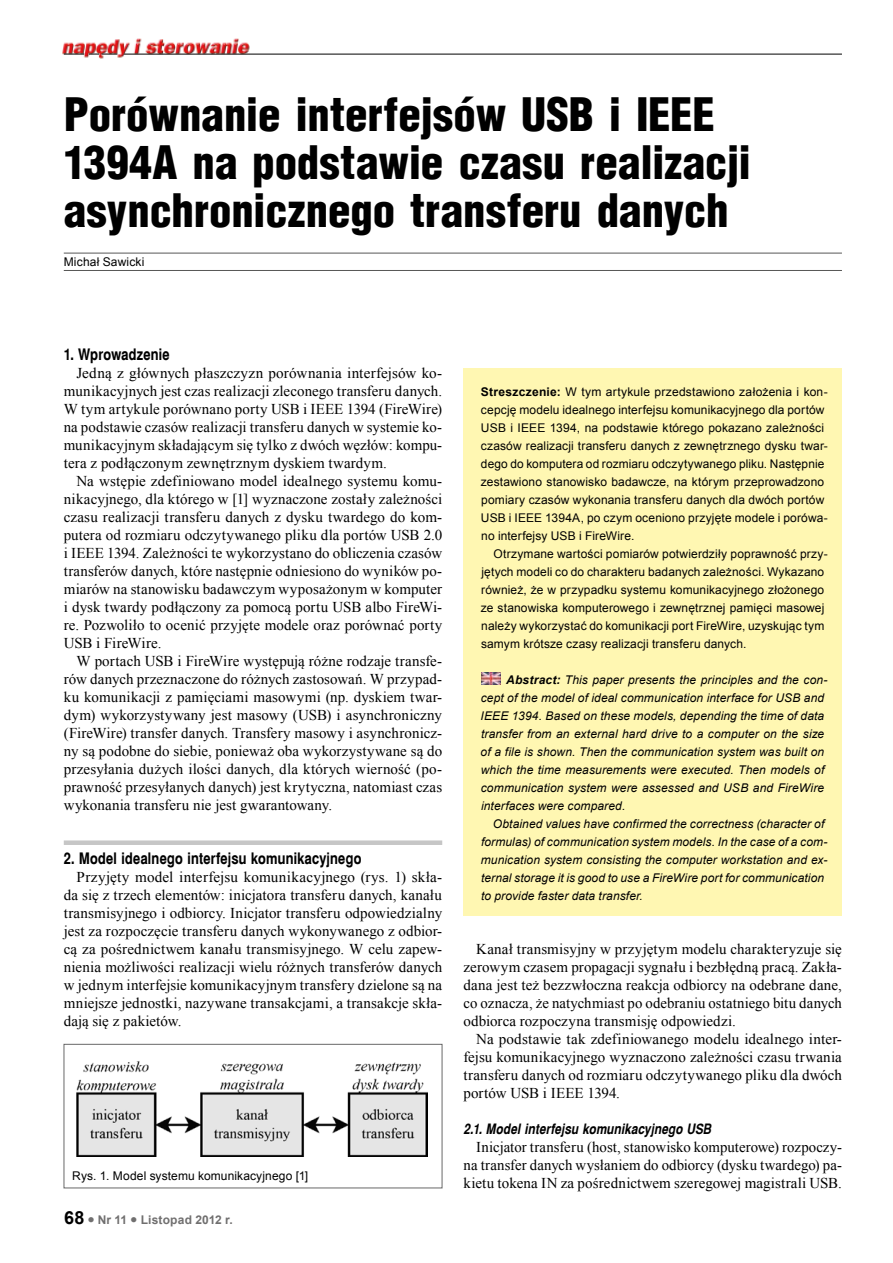
<style>
.page{position:relative;width:893px;height:1263px;background:#fff}
.page>*{position:absolute;margin:0;border:0;box-sizing:border-box;transform-origin:0 0}
.t1{font:900 45px/48px "Switzerland Cond";color:#000}
.t2{font:700 15.75px "Switzerland Narrow";letter-spacing:.005em;color:#000}
.t3{font:15px/18px "Times New Roman";letter-spacing:.005em;color:#000;text-align:justify}
.t4{font:italic 700 14.25px "Switzerland Narrow";letter-spacing:.01em;color:#000}
.t5{font:12px/18px "Arial";letter-spacing:.01em;color:#000}
.t6{font:italic 12px/18px "Arial";letter-spacing:.01em;color:#000}
.t7{font:700 12px "Arial";letter-spacing:.015em;color:#706f6f}
.s1{font-size:18px;color:#000}
.s2{font-weight:700}
</style>
<div class="page">
<img style="left:62px;top:38px;width:189px;height:21px">
<hr style="left:124px;top:54px;width:718px;height:1px;background:#000">
<svg style="left:64px;top:54px;width:53px;height:1px"></svg>
<img style="left:77px;top:1061px;width:351px;height:95px">
<div style="left:64px;top:1044px;width:378px;height:144px;border:1px solid #686868"></div>
<hr style="left:64px;top:253px;width:778px;height:1px;background:#575756">
<hr style="left:64px;top:270px;width:778px;height:1px;background:#575756">
<div style="left:464px;top:368px;width:378px;height:548px;background:#fff7b2"></div>
<img style="left:481px;top:672px;width:20px;height:12px">
<div style="left:64px;top:840px;width:378px;height:5px;background:#c6c6c6"></div>
<h1 class="t1" style="left:64px;top:89px;width:689px">Porównanie interfejsów USB i IEEE<br>1394A na podstawie czasu realizacji asynchronicznego transferu danych</h1>
<p class="t5" style="left:64px;top:253px;width:82px">Michał Sawicki</p>
<p class="t2" style="left:64px;top:345px;width:107px">1. Wprowadzenie</p>
<p class="t3" style="left:64px;top:364px;width:380px;text-indent:13px">Jedną z głównych płaszczyzn porównania interfejsów ko&shy;munikacyjnych jest czas realizacji zleconego transferu danych.<br>W tym artykule porównano porty USB i IEEE 1394 (FireWire) na podstawie czasów realizacji transferu danych w systemie ko&shy;munikacyjnym składającym się tylko z dwóch węzłów: kompu&shy;tera z podłączonym zewnętrznym dyskiem twardym.</p>
<p class="t3" style="left:64px;top:472px;width:380px;text-indent:13px">Na wstępie zdefiniowano model idealnego systemu komu&shy;nikacyjnego, dla którego w [1] wyznaczone zostały zależności czasu realizacji transferu danych z dysku twardego do kom&shy;putera od rozmiaru odczytywanego pliku dla portów USB 2.0 i IEEE 1394. Zależności te wykorzystano do obliczenia czasów transferów danych, które następnie odniesiono do wyników po&shy;miarów na stanowisku badawczym wyposażonym w komputer i dysk twardy podłączony za pomocą portu USB albo FireWi&shy;re. Pozwoliło to ocenić przyjęte modele oraz porównać porty USB i FireWire.</p>
<p class="t3" style="left:64px;top:652px;width:380px;text-indent:13px">W portach USB i FireWire występują różne rodzaje transfe&shy;rów danych przeznaczone do różnych zastosowań. W przypad&shy;ku komunikacji z pamięciami masowymi (np. dyskiem twar&shy;dym) wykorzystywany jest masowy (USB) i asynchroniczny (FireWire) transfer danych. Transfery masowy i asynchronicz&shy;ny są podobne do siebie, ponieważ oba wykorzystywane są do przesyłania dużych ilości danych, dla których wierność (po&shy;prawność przesyłanych danych) jest krytyczna, natomiast czas wykonania transferu nie jest gwarantowany.</p>
<p class="t2" style="left:64px;top:849px;width:299px">2. Model idealnego interfejsu komunikacyjnego</p>
<p class="t3" style="left:64px;top:868px;width:380px;text-indent:13px">Przyjęty model interfejsu komunikacyjnego (rys. 1) skła&shy;da się z trzech elementów: inicjatora transferu danych, kanału transmisyjnego i odbiorcy. Inicjator transferu odpowiedzialny jest za rozpoczęcie transferu danych wykonywanego z odbior&shy;cą za pośrednictwem kanału transmisyjnego. W celu zapew&shy;nienia możliwości realizacji wielu różnych transferów danych w jednym interfejsie komunikacyjnym transfery dzielone są na mniejsze jednostki, nazywane transakcjami, a transakcje skła&shy;dają się z pakietów.</p>
<p class="t5" style="left:72px;top:1167px;width:238px">Rys. 1. Model systemu komunikacyjnego [1]</p>
<p class="t7" style="left:64px;top:1212px;width:170px"><span class="s1">68</span> ● Nr 11 ● Listopad 2012 r.</p>
<p class="t5" style="left:481px;top:383px;width:348px"><span class="s2">Streszczenie:</span> W tym artykule przedstawiono założenia i kon&shy;cepcję modelu idealnego interfejsu komunikacyjnego dla portów USB i IEEE 1394, na podstawie którego pokazano zależności czasów realizacji transferu danych z zewnętrznego dysku twar&shy;dego do komputera od rozmiaru odczytywanego pliku. Następnie zestawiono stanowisko badawcze, na którym przeprowadzono pomiary czasów wykonania transferu danych dla dwóch portów USB i IEEE 1394A, po czym oceniono przyjęte modele i porówa&shy;no interfejsy USB i FireWire.</p>
<p class="t5" style="left:481px;top:545px;width:348px;text-indent:13px">Otrzymane wartości pomiarów potwierdziły poprawność przy&shy;jętych modeli co do charakteru badanych zależności. Wykazano również, że w przypadku systemu komunikacyjnego złożonego ze stanowiska komputerowego i zewnętrznej pamięci masowej należy wykorzystać do komunikacji port FireWire, uzyskując tym samym krótsze czasy realizacji transferu danych.</p>
<p class="t6" style="left:480px;top:671px;width:348px;text-indent:26px"><span class="s2">Abstract:</span> This paper presents the principles and the con&shy;cept of the model of ideal communication interface for USB and IEEE 1394. Based on these models, depending the time of data transfer from an external hard drive to a computer on the size of a file is shown. Then the communication system was built on which the time measurements were executed. Then models of communication system were assessed and USB and FireWire interfaces were compared.</p>
<p class="t6" style="left:481px;top:815px;width:348px;text-indent:12px">Obtained values have confirmed the correctness (character of formulas) of communication system models. In the case of a com&shy;munication system consisting the computer workstation and ex&shy;ternal storage it is good to use a FireWire port for communication to provide faster data transfer.</p>
<p class="t3" style="left:463px;top:940px;width:380px;text-indent:13px">Kanał transmisyjny w przyjętym modelu charakteryzuje się zerowym czasem propagacji sygnału i bezbłędną pracą. Zakła&shy;dana jest też bezzwłoczna reakcja odbiorcy na odebrane dane, co oznacza, że natychmiast po odebraniu ostatniego bitu danych odbiorca rozpoczyna transmisję odpowiedzi.</p>
<p class="t3" style="left:463px;top:1030px;width:380px;text-indent:13px">Na podstawie tak zdefiniowanego modelu idealnego inter&shy;fejsu komunikacyjnego wyznaczono zależności czasu trwania transferu danych od rozmiaru odczytywanego pliku dla dwóch portów USB i IEEE 1394.</p>
<p class="t4" style="left:463px;top:1121px;width:249px">2.1. Model interfejsu komunikacyjnego USB</p>
<p class="t3" style="left:463px;top:1138px;width:380px;text-indent:13px">Inicjator transferu (host, stanowisko komputerowe) rozpoczy&shy;na transfer danych wysłaniem do odbiorcy (dysku twardego) pa&shy;kietu tokena IN za pośrednictwem szeregowej magistrali USB.</p>
</div>
